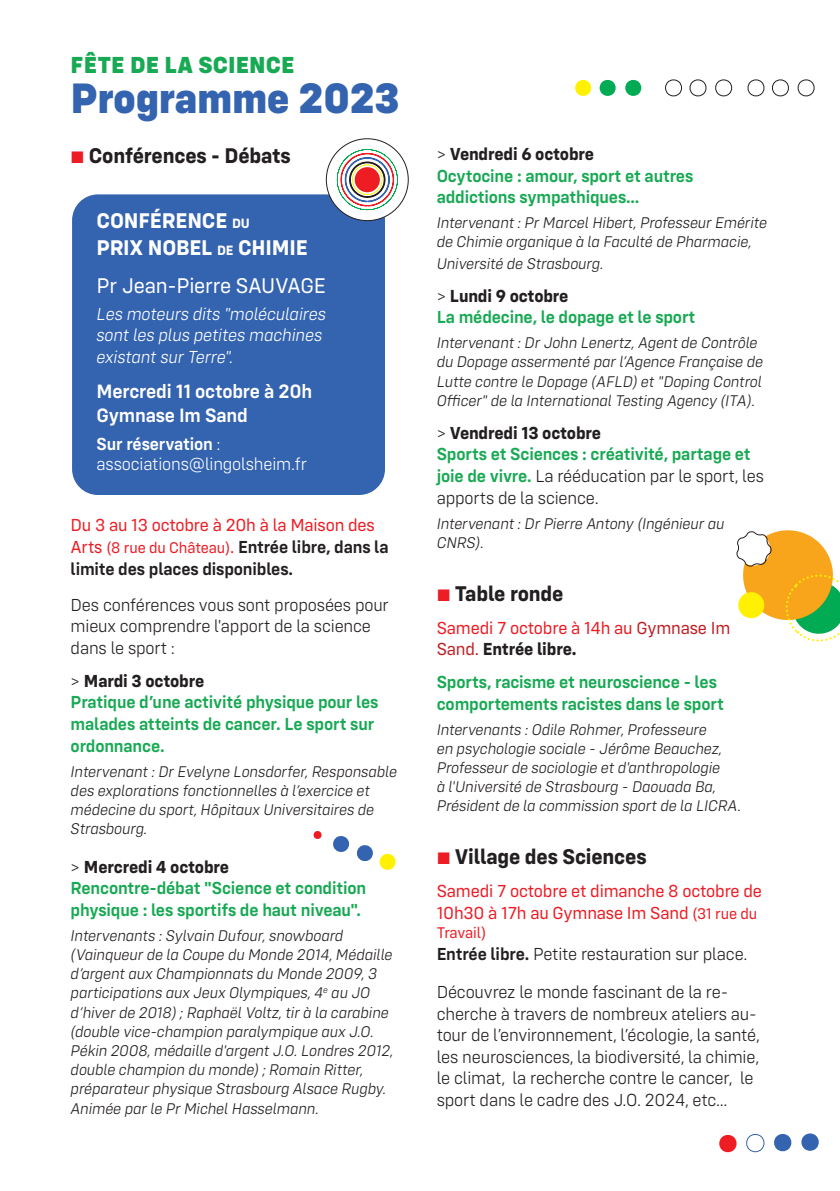
<style>
.page{position:relative;width:840px;height:1191px;background:#fff}
.page>*{position:absolute;margin:0;border:0;box-sizing:border-box;transform-origin:0 0}
.t1{font:800 44px "Config";letter-spacing:-.01em;color:#3463af}
.t2{font:800 24px "Config";color:#18a954}
.t3{font:700 22px "Config";letter-spacing:-.01em;color:#231f20}
.t4{font:700 22px/26.4px "Config";letter-spacing:-.01em;color:#fff}
.t5{font:22px "Config";letter-spacing:-.01em;color:#fff}
.t6{font:600 20px/24px "Config";letter-spacing:-.01em;color:#fff}
.t7{font:600 18px/21.6px "Config";letter-spacing:-.01em;color:#18a954}
.t8{font:300 18px/21.6px "Config";letter-spacing:-.01em;color:#231f20}
.t9{font:18px/21.6px "Config";letter-spacing:-.01em;color:#ec1d25}
.t10{font:600 18px/21.6px "Config";letter-spacing:-.01em;color:#231f20}
.t11{font:700 18px "Config";letter-spacing:-.01em;color:#231f20}
.t12{font:italic 300 18px/21.6px "Config";letter-spacing:-.01em;color:#fff}
.t13{font:300 18px/20px "Config";letter-spacing:-.01em;color:#fff}
.t14{font:italic 300 16px/19.2px "Config";letter-spacing:-.01em;color:#231f20}
.t15{font:16px "Config";letter-spacing:-.025em;color:#ec1d25}
.s1{font-size:14px}
.s2{font-weight:600}
.s3{font-weight:400;color:#ec1d25}
.s4{font-weight:400;font-size:16px;color:#ec1d25}
.s5{font-weight:300}
.s6{font-weight:300;color:#231f20}
.s7{color:#c02025}
.s8{font-weight:700;color:#231f20}
.s9{font-size:16px}
</style>
<div class="page">
<div style="left:72px;top:194px;width:313px;height:301px;background:#3463af;border-radius:26px"></div>
<div style="left:326px;top:139px;width:82px;height:82px;background:#fff;border-radius:50%"></div>
<div style="left:326px;top:139px;width:82px;height:82px;border:1px solid #231f20;border-radius:50%"></div>
<svg style="left:336px;top:149px;width:61px;height:61px"></svg>
<svg style="left:575px;top:80px;width:16px;height:16px"></svg>
<svg style="left:665px;top:79px;width:42px;height:18px"></svg>
<svg style="left:599px;top:80px;width:17px;height:16px"></svg>
<svg style="left:747px;top:79px;width:42px;height:18px"></svg>
<svg style="left:797px;top:79px;width:18px;height:18px"></svg>
<svg style="left:715px;top:79px;width:18px;height:18px"></svg>
<svg style="left:625px;top:80px;width:16px;height:16px"></svg>
<svg style="left:736px;top:530px;width:104px;height:112px"></svg>
<svg style="left:801px;top:1133px;width:18px;height:18px"></svg>
<svg style="left:719px;top:1135px;width:18px;height:18px"></svg>
<svg style="left:774px;top:1134px;width:17px;height:18px"></svg>
<svg style="left:746px;top:1134px;width:18px;height:19px"></svg>
<svg style="left:333px;top:836px;width:63px;height:34px"></svg>
<svg style="left:313px;top:831px;width:9px;height:8px"></svg>
<p class="t2" style="left:71px;top:50px;width:225px">FÊTE DE LA SCIENCE</p>
<p class="t1" style="left:71px;top:71px;width:330px">Programme 2023</p>
<p class="t3" style="left:89px;top:142px;width:203px">Conférences - Débats</p>
<p class="t4" style="left:96px;top:207px;width:213px">CONFÉRENCE <span class="s1">DU<br></span>PRIX NOBEL <span class="s1">DE</span> CHIMIE</p>
<p class="t5" style="left:96px;top:272px;width:231px">Pr Jean-Pierre SAUVAGE</p>
<p class="t12" style="left:96px;top:303px;width:231px">Les moteurs dits "moléculaires sont les plus petites machines existant sur Terre".</p>
<p class="t6" style="left:96px;top:379px;width:217px">Mercredi 11 octobre à 20h<br>Gymnase Im Sand</p>
<p class="t13" style="left:96px;top:433px;width:212px"><span class="s2">Sur réservation</span> : associations@lingolsheim.fr</p>
<p class="t10" style="left:71px;top:514px;width:319px"><span class="s3">Du 3 au 13 octobre à 20h à la Maison des<br>Arts</span> <span class="s4">(8 rue du Château)</span><span class="s3">.</span> Entrée libre, dans la limite des places disponibles.</p>
<p class="t8" style="left:71px;top:594px;width:319px">Des conférences vous sont proposées pour mieux comprendre l'apport de la science dans le sport :</p>
<p class="t11" style="left:71px;top:670px;width:135px"><span class="s5">&gt;</span> Mardi 3 octobre</p>
<p class="t7" style="left:71px;top:691px;width:309px">Pratique d’une activité physique pour les malades atteints de cancer. Le sport sur ordonnance.</p>
<p class="t14" style="left:71px;top:761px;width:328px">Intervenant : Dr Evelyne Lonsdorfer, Responsable des explorations fonctionnelles à l’exercice et médecine du sport, Hôpitaux Universitaires de Strasbourg.</p>
<p class="t11" style="left:71px;top:856px;width:160px"><span class="s5">&gt;</span> Mercredi 4 octobre</p>
<p class="t7" style="left:71px;top:877px;width:297px">Rencontre-débat "Science et condition physique : les sportifs de haut niveau".</p>
<p class="t14" style="left:71px;top:925px;width:324px">Intervenants : Sylvain Dufour, snowboard (Vainqueur de la Coupe du Monde 2014, Médaille d’argent aux Championnats du Monde 2009, 3 participations aux Jeux Olympiques, 4<sup>e</sup> au JO d’hiver de 2018) ; Raphaël Voltz, tir à la carabine (double vice-champion paralympique aux J.O.<br>Pékin 2008, médaille d'argent J.O. Londres 2012, double champion du monde) ; Romain Ritter, préparateur physique Strasbourg Alsace Rugby.<br>Animée par le Pr Michel Hasselmann.</p>
<p class="t11" style="left:436px;top:143px;width:159px"><span class="s5">&gt;</span> Vendredi 6 octobre</p>
<p class="t7" style="left:436px;top:164px;width:258px">Ocytocine : amour, sport et autres addictions sympathiques...</p>
<p class="t14" style="left:436px;top:213px;width:332px">Intervenant : Pr Marcel Hibert, Professeur Emérite de Chimie organique à la Faculté de Pharmacie,</p>
<p class="t14" style="left:436px;top:254px;width:168px">Université de Strasbourg.</p>
<p class="t11" style="left:436px;top:285px;width:133px"><span class="s5">&gt;</span> Lundi 9 octobre</p>
<p class="t7" style="left:436px;top:306px;width:260px">La médecine, le dopage et le sport</p>
<p class="t14" style="left:436px;top:333px;width:328px">Intervenant : Dr John Lenertz, Agent de Contrôle du Dopage assermenté par l’Agence Française de Lutte contre le Dopage (AFLD) et "Doping Control Officer" de la International Testing Agency (ITA).</p>
<p class="t11" style="left:436px;top:422px;width:166px"><span class="s5">&gt;</span> Vendredi 13 octobre</p>
<p class="t7" style="left:436px;top:443px;width:328px">Sports et Sciences : créativité, partage et joie de vivre. <span class="s6">La rééducation par le sport, les apports de la science.</span></p>
<p class="t14" style="left:436px;top:513px;width:289px">Intervenant : Dr Pierre Antony (Ingénieur au<br>CNRS).</p>
<p class="t3" style="left:454px;top:580px;width:110px">Table ronde</p>
<p class="t9" style="left:436px;top:616px;width:295px">Samedi 7 octobre à 14h au <span class="s7">Gymnase Im<br>Sand.</span> <span class="s8">Entrée libre.</span></p>
<p class="t7" style="left:436px;top:671px;width:288px">Sports, racisme et neuroscience - les comportements racistes dans le sport</p>
<p class="t14" style="left:436px;top:719px;width:306px">Intervenants : Odile Rohmer, Professeure<br>en psychologie sociale - Jérôme Beauchez, Professeur de sociologie et d'anthropologie<br>à l'Université de Strasbourg - Daouada Ba, Président de la commission sport de la LICRA.</p>
<p class="t3" style="left:454px;top:843px;width:193px">Village des Sciences</p>
<p class="t9" style="left:436px;top:880px;width:326px">Samedi 7 octobre et dimanche 8 octobre de<br>10h30 à 17h au Gymnase Im Sand <span class="s9">(31 rue du</span></p>
<p class="t15" style="left:436px;top:923px;width:51px">Travail)</p>
<p class="t8" style="left:436px;top:942px;width:312px"><span class="s2">Entrée libre.</span> Petite restauration sur place.</p>
<p class="t8" style="left:436px;top:981px;width:324px">Découvrez le monde fascinant de la re&shy;cherche à travers de nombreux ateliers au&shy;tour de l’environnement, l’écologie, la santé, les neurosciences, la biodiversité, la chimie, le climat, la recherche contre le cancer, le sport dans le cadre des J.O. 2024, etc...</p>
</div>
